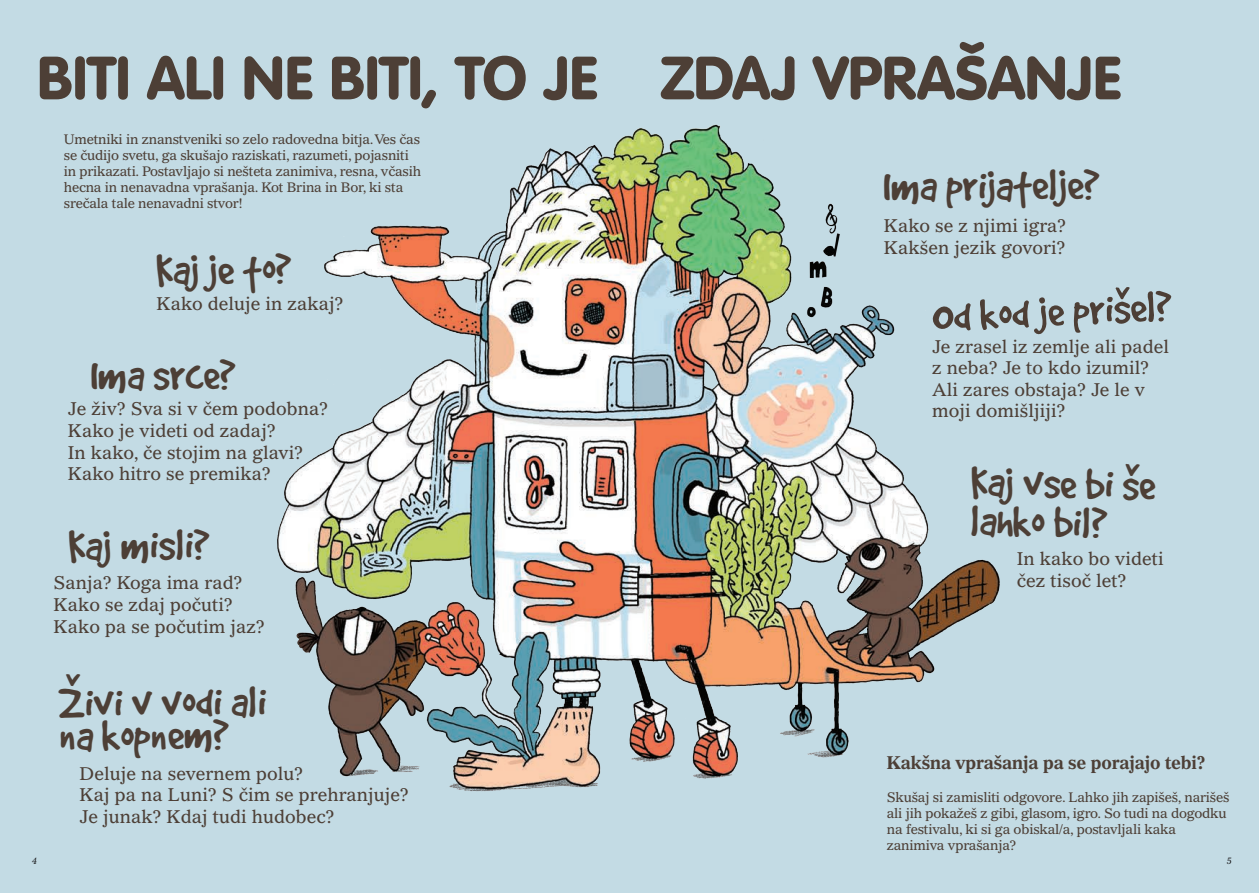
<style>
.page{position:relative;width:1259px;height:893px;background:#c3dbe4}
.page>*{position:absolute;margin:0;border:0;box-sizing:border-box;transform-origin:0 0}
.t1{font:900 60px "VAG Rounded OT";letter-spacing:.005em;color:#4d3f36}
.t2{font:48px/39px "Good Dog OT";color:#4d3f36}
.t3{font:18px/21.6px "Gazette OT";color:#4d3f36}
.t4{font:700 18px "Gazette OT";letter-spacing:-.02em;color:#4d3f36}
.t5{font:13.5px/16.2px "Gazette OT";letter-spacing:-.02em;color:#4d3f36}
.t6{font:italic 9px "Gazette OT";color:#231f20}
.s1{font-size:54px}
</style>
<div class="page">
<img style="left:277px;top:124px;width:723px;height:668px">
<h1 class="t1" style="left:37px;top:41px;width:1085px">BITI ALI NE BITI, TO JE ZDAJ VPRAŠANJE</h1>
<p class="t5" style="left:64px;top:131px;width:359px">Umetniki in znanstveniki so zelo radovedna bitja. Ves čas se čudijo svetu, ga skušajo raziskati, razumeti, pojasniti in prikazati. Postavljajo si nešteta zanimiva, resna, včasih hecna in nenavadna vprašanja. Kot Brina in Bor, ki sta srečala tale nenavadni stvor!</p>
<h2 class="t2" style="left:156px;top:247px;width:136px">Kaj je to?</h2>
<h3 class="t3" style="left:156px;top:292px;width:189px">Kako deluje in zakaj?</h3>
<h2 class="t2" style="left:91px;top:353px;width:147px">Ima srce?</h2>
<h3 class="t3" style="left:68px;top:398px;width:262px">Je živ? Sva si v čem podobna?<br>Kako je videti od zadaj?<br>In kako, če stojim na glavi?<br>Kako hitro se premika?</h3>
<h2 class="t2" style="left:69px;top:523px;width:142px">Kaj misli?</h2>
<h3 class="t3" style="left:54px;top:572px;width:213px">Sanja? Koga ima rad?<br>Kako se zdaj počuti?<br>Kako pa se počutim jaz?</h3>
<h2 class="t2" style="left:59px;top:680px;width:209px">Živi v vodi ali</h2>
<h2 class="t2" style="left:59px;top:713px;width:171px">na kopnem?</h2>
<h3 class="t3" style="left:79px;top:762px;width:331px">Deluje na severnem polu?<br>Kaj pa na Luni? S čim se prehranjuje?<br>Je junak? Kdaj tudi hudobec?</h3>
<h2 class="t2" style="left:883px;top:163px;width:218px">Ima prijatelje?</h2>
<h3 class="t3" style="left:883px;top:215px;width:184px">Kako se z njimi igra?<br>Kakšen jezik govori?</h3>
<h2 class="t2" style="left:930px;top:296px;width:242px;rotate:-3deg"><span class="s1">O</span>d kod je prišel?</h2>
<h3 class="t3" style="left:932px;top:335px;width:239px">Je zrasel iz zemlje ali padel z neba? Je to kdo izumil?<br>Ali zares obstaja? Je le v moji domišljiji?</h3>
<h2 class="t2" style="left:971px;top:460px;width:186px;rotate:1deg">Kaj vse bi še lahko bil?</h2>
<h3 class="t3" style="left:1017px;top:548px;width:148px">In kako bo videti čez tisoč let?</h3>
<h3 class="t4" style="left:887px;top:752px;width:320px">Kakšna vprašanja pa se porajajo tebi?</h3>
<p class="t5" style="left:887px;top:789px;width:344px">Skušaj si zamisliti odgovore. Lahko jih zapišeš, narišeš ali jih pokažeš z gibi, glasom, igro. So tudi na dogodku na festivalu, ki si ga obiskal/a, postavljali kaka zanimiva vprašanja?</p>
<p class="t6" style="left:32px;top:855px;width:6px">4</p>
<p class="t6" style="left:1226px;top:855px;width:6px">5</p>
</div>
